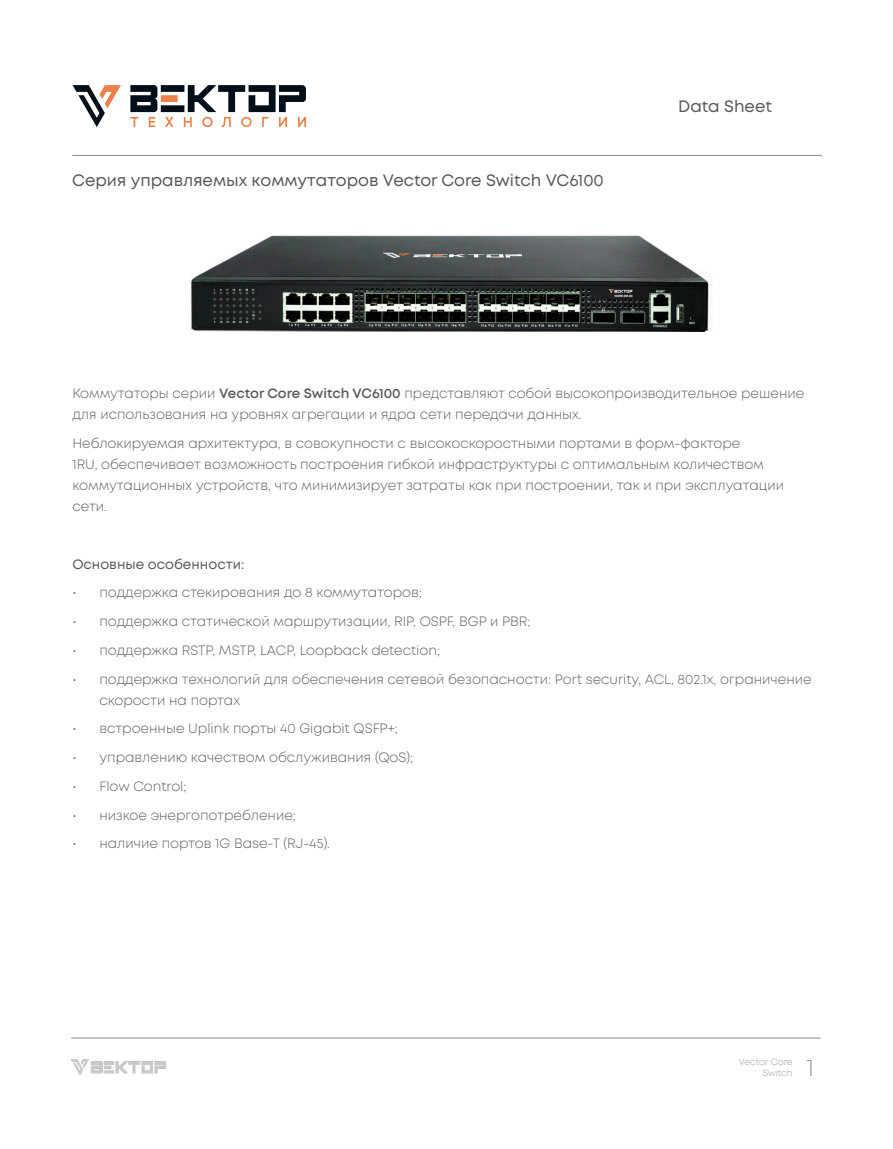
<style>
.page{position:relative;width:893px;height:1149px;background:#fff}
.page>*{position:absolute;margin:0;border:0;box-sizing:border-box;transform-origin:0 0}
.t1{font:300 24px "Mont";color:#939598}
.t2{font:16.5px "Mont";color:#57585a}
.t3{font:300 13.5px/21px "Mont";color:#57585a}
.t4{font:13.5px "Mont";color:#57585a}
.t5{font:300 9px/10.6px "Mont";color:#939598;text-align:right}
.s1{font-weight:600}
</style>
<div class="page">
<img style="left:71px;top:1059px;width:95px;height:15px">
<hr style="left:71px;top:1037px;width:750px;height:1px;background:#939598">
<svg style="left:72px;top:85px;width:234px;height:42px"></svg>
<hr style="left:72px;top:155px;width:750px;height:1px;background:#939598">
<img style="left:191px;top:235px;width:518px;height:97px">
<p class="t2" style="left:72px;top:170px;width:533px">Серия управляемых коммутаторов Vector Core Switch VC6100</p>
<p class="t2" style="left:678px;top:95px;width:95px">Data Sheet</p>
<p class="t3" style="left:72px;top:383px;width:733px">Коммутаторы серии <span class="s1">Vector Core Switch VC6100</span> представляют собой высокопроизводительное решение для использования на уровнях агрегации и ядра сети передачи данных.</p>
<p class="t3" style="left:72px;top:433px;width:713px">Неблокируемая архитектура, в совокупности с высокоскоростными портами в форм-факторе<br>1RU, обеспечивает возможность построения гибкой инфраструктуры с оптимальным количеством коммутационных устройств, что минимизирует затраты как при построении, так и при эксплуатации сети.</p>
<p class="t4" style="left:72px;top:555px;width:173px">Основные особенности:</p>
<p class="t3" style="left:72px;top:582px;width:351px">• поддержка стекирования до 8 коммутаторов;</p>
<p class="t3" style="left:72px;top:610px;width:460px">• поддержка статической маршрутизации, RIP, OSPF, BGP и PBR;</p>
<p class="t3" style="left:72px;top:639px;width:369px">• поддержка RSTP, MSTP, LACP, Loopback detection;</p>
<p class="t3" style="left:99px;top:668px;width:714px;text-indent:-27px">• поддержка технологий для обеспечения сетевой безопасности: Port security, ACL, 802.1x, ограничение скорости на портах</p>
<p class="t3" style="left:72px;top:718px;width:327px">• встроенные Uplink порты 40 Gigabit QSFP+;</p>
<p class="t3" style="left:72px;top:746px;width:342px">• управлению качеством обслуживания (QoS);</p>
<p class="t3" style="left:72px;top:775px;width:116px">• Flow Control;</p>
<p class="t3" style="left:72px;top:804px;width:225px">• низкое энергопотребление;</p>
<p class="t3" style="left:72px;top:832px;width:259px">• наличие портов 1G Base-T (RJ-45).</p>
<p class="t5" style="left:739px;top:1056px;width:55px">Vector Core<br>Switch</p>
<h1 class="t1" style="left:806px;top:1052px;width:9px">1</h1>
</div>
